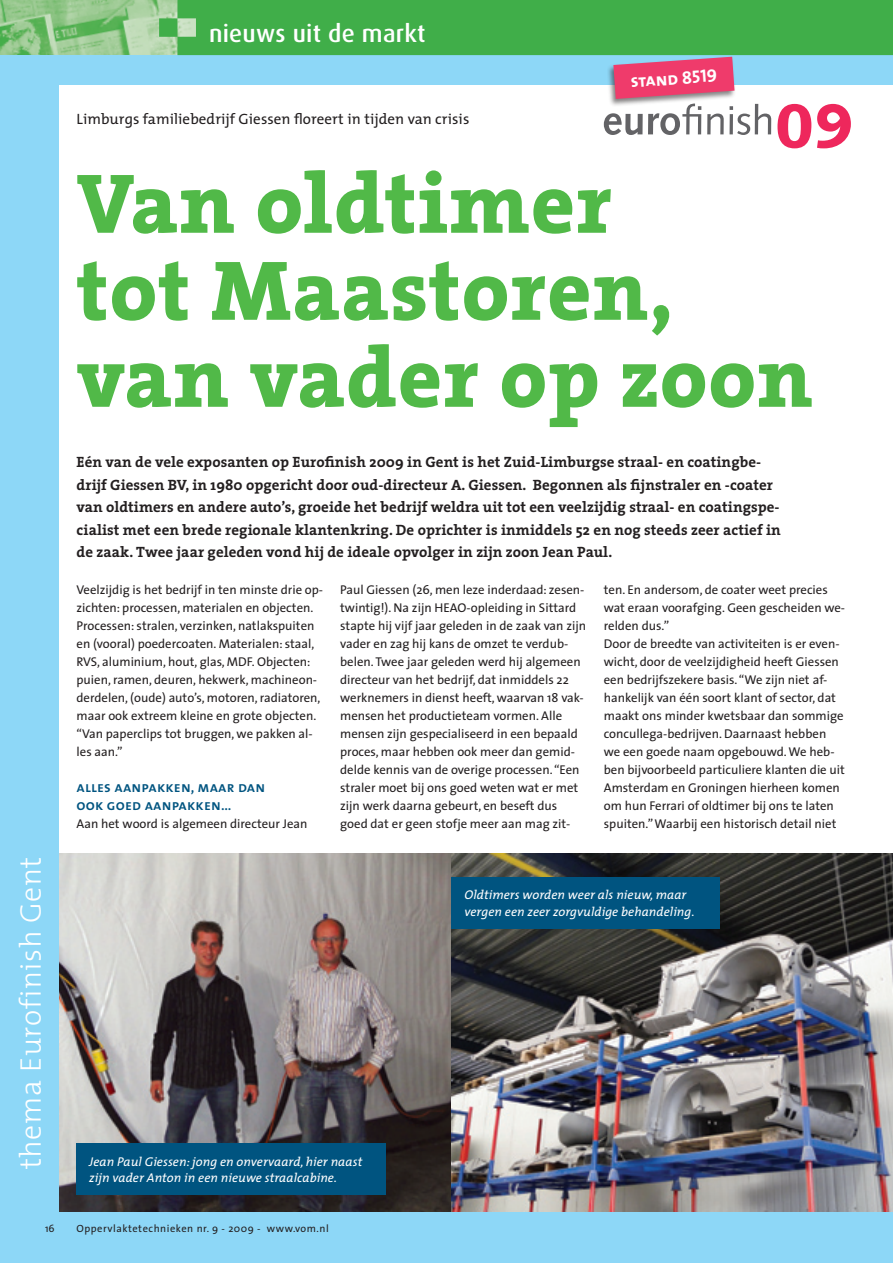
<style>
.page{position:relative;width:893px;height:1263px;background:#fff}
.page>*{position:absolute;margin:0;border:0;box-sizing:border-box;transform-origin:0 0}
.kop{font:800 85.5px/87px "The Serif";letter-spacing:.01em;color:#51b948}
.platte_tekst{font:300 30px "The Mix";letter-spacing:.02em;color:#fff}
.t1{font:500 24.3px "Dax";letter-spacing:.01em;color:#fff}
.klein_chapeau{font:18px "The Mix Bold Caps";color:#fff}
.intro{font:700 15px/22.5px "The Serif";letter-spacing:.005em;color:#231f20}
.chapeau{font:15px "The Mix";letter-spacing:.005em;color:#231f20}
.subkop{font:15px/18px "The Mix Semi Bold Caps";letter-spacing:.01em;color:#005480}
.platte_tekst-2{font:12.75px/18px "The Sans";color:#231f20}
.bijschrift{font:italic 12.75px/16.5px "The Mix";letter-spacing:.005em;color:#fff}
.t2{font:10.5px "The Sans";letter-spacing:.05em;color:#231f20}
</style>
<div class="page">
<div style="left:0;top:44px;width:893px;height:1219px;background:#8dd7f7"></div>
<img style="left:0;top:0;width:159px;height:55px">
<div style="left:60px;top:85px;width:833px;height:1127px;background:#fff"></div>
<img style="left:60px;top:853px;width:833px;height:359px">
<div style="left:77px;top:1144px;width:309px;height:51px;background:#005480"></div>
<div style="left:452px;top:877px;width:268px;height:51px;background:#005480"></div>
<svg style="left:159px;top:0;width:734px;height:148px"></svg>
<p class="t1" style="left:209px;top:20px;width:218px">nieuws uit de markt</p>
<p class="chapeau" style="left:77px;top:107px;width:394px">Limburgs familiebedrijf Giessen floreert in tijden van crisis</p>
<p class="klein_chapeau" style="left:630px;top:66px;width:88px;rotate:-4deg">stand 8519</p>
<p class="kop" style="left:77px;top:158px;width:537px">Van oldtimer</p>
<p class="kop" style="left:77px;top:245px;width:738px">tot Maastoren, van vader op zoon</p>
<p class="intro" style="left:77px;top:451px;width:706px">Eén van de vele exposanten op Eurofinish 2009 in Gent is het Zuid-Limburgse straal- en coatingbe&shy;drijf Giessen BV, in 1980 opgericht door oud-directeur A. Giessen. Begonnen als fijnstraler en -coater van oldtimers en andere auto’s, groeide het bedrijf weldra uit tot een veelzijdig straal- en coatingspe&shy;cialist met een brede regionale klantenkring. De oprichter is inmiddels 52 en nog steeds zeer actief in de zaak. Twee jaar geleden vond hij de ideale opvolger in zijn zoon Jean Paul.</p>
<p class="platte_tekst" style="left:6px;top:1169px;width:314px;rotate:-90deg">thema Eurofinish Gent</p>
<p class="platte_tekst-2" style="left:77px;top:580px;width:248px">Veelzijdig is het bedrijf in ten minste drie op&shy;zichten: processen, materialen en objecten.<br>Processen: stralen, verzinken, natlakspuiten en (vooral) poedercoaten. Materialen: staal, RVS, aluminium, hout, glas, MDF. Objecten: puien, ramen, deuren, hekwerk, machineon&shy;derdelen, (oude) auto’s, motoren, radiatoren, maar ook extreem kleine en grote objecten. “Van paperclips tot bruggen, we pakken al&shy;les aan.”</p>
<p class="subkop" style="left:77px;top:778px;width:190px">alles aanpakken, maar dan ook goed aanpakken…</p>
<p class="platte_tekst-2" style="left:77px;top:814px;width:233px">Aan het woord is algemeen directeur Jean</p>
<p class="platte_tekst-2" style="left:340px;top:580px;width:247px">Paul Giessen (26, men leze inderdaad: zesen&shy;twintig!). Na zijn HEAO-opleiding in Sittard stapte hij vijf jaar geleden in de zaak van zijn vader en zag hij kans de omzet te verdub&shy;belen. Twee jaar geleden werd hij algemeen directeur van het bedrijf, dat inmiddels 22 werknemers in dienst heeft, waarvan 18 vak&shy;mensen het productieteam vormen. Alle mensen zijn gespecialiseerd in een bepaald proces, maar hebben ook meer dan gemid&shy;delde kennis van de overige processen. “Een straler moet bij ons goed weten wat er met zijn werk daarna gebeurt, en beseft dus goed dat er geen stofje meer aan mag zit-</p>
<p class="platte_tekst-2" style="left:604px;top:580px;width:243px">ten. En andersom, de coater weet precies wat eraan voorafging. Geen gescheiden we&shy;relden dus.”</p>
<p class="platte_tekst-2" style="left:604px;top:634px;width:243px">Door de breedte van activiteiten is er even&shy;wicht, door de veelzijdigheid heeft Giessen een bedrijfszekere basis. “We zijn niet af&shy;hankelijk van één soort klant of sector, dat maakt ons minder kwetsbaar dan sommige concullega-bedrijven. Daarnaast hebben we een goede naam opgebouwd. We heb&shy;ben bijvoorbeeld particuliere klanten die uit Amsterdam en Groningen hierheen komen om hun Ferrari of oldtimer bij ons te laten spuiten.” Waarbij een historisch detail niet</p>
<p class="bijschrift" style="left:464px;top:886px;width:232px">Oldtimers worden weer als nieuw, maar vergen een zeer zorgvuldige behandeling.</p>
<p class="bijschrift" style="left:89px;top:1153px;width:275px">Jean Paul Giessen: jong en onvervaard, hier naast zijn vader Anton in een nieuwe straalcabine.</p>
<p class="t2" style="left:45px;top:1220px;width:11px">16</p>
<p class="t2" style="left:77px;top:1220px;width:254px">Oppervlaktetechnieken nr. 9 - 2009 - www.vom.nl</p>
</div>
